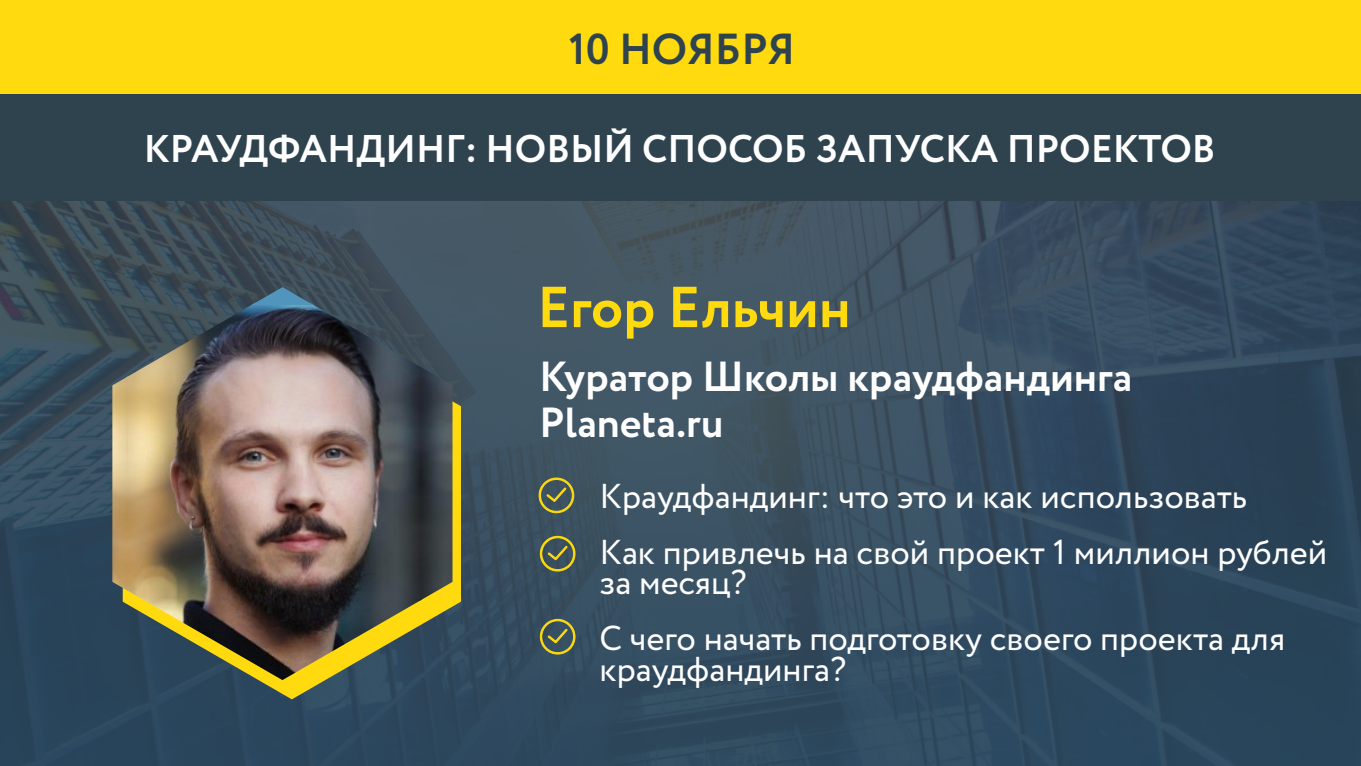
<style>
.page{position:relative;width:1361px;height:766px;background:#fff}
.page>*{position:absolute;margin:0;border:0;box-sizing:border-box;transform-origin:0 0}
.t1{font:700 57.6px "Circe";color:#feda0e}
.t2{font:700 43.35px "Circe";color:#2f434f}
.t3{font:700 42px/46.5px "Circe";color:#fefefe}
.t4{font:700 38.55px "Circe";color:#fefefe}
.t5{font:34.5px/55.9px "Circe";color:#fefefe}
</style>
<div class="page">
<div style="left:0;top:0;width:1361px;height:765px;background:#2b2a29;opacity:.67"></div>
<div style="left:0;top:0;width:1361px;height:94px;background:#feda0e"></div>
<svg style="left:538px;top:477px;width:37px;height:36px"></svg>
<svg style="left:539px;top:535px;width:37px;height:37px"></svg>
<svg style="left:539px;top:618px;width:37px;height:37px"></svg>
<div style="left:0;top:94px;width:1361px;height:106px;background:#2f434f"></div>
<svg style="left:123px;top:308px;width:338px;height:391px"></svg>
<img style="left:112px;top:303px;width:340px;height:377px">
<svg style="left:244px;top:287px;width:69px;height:18px"></svg>
<p class="t2" style="left:569px;top:20px;width:228px">10 НОЯБРЯ</p>
<p class="t4" style="left:144px;top:122px;width:1073px">КРАУДФАНДИНГ: НОВЫЙ СПОСОБ ЗАПУСКА ПРОЕКТОВ</p>
<h1 class="t1" style="left:537px;top:268px;width:315px">Егор Ельчин</h1>
<p class="t3" style="left:539px;top:355px;width:595px">Куратор Школы краудфандинга<br>Planeta.ru</p>
<p class="t5" style="left:599px;top:469px;width:729px">Краудфандинг: что это и как использовать<br>Как привлечь на свой проект 1 миллион рублей</p>
<p class="t5" style="left:599px;top:556px;width:687px">за месяц?<br>С чего начать подготовку своего проекта для</p>
<p class="t5" style="left:599px;top:642px;width:248px">краудфандинга?</p>
</div>
